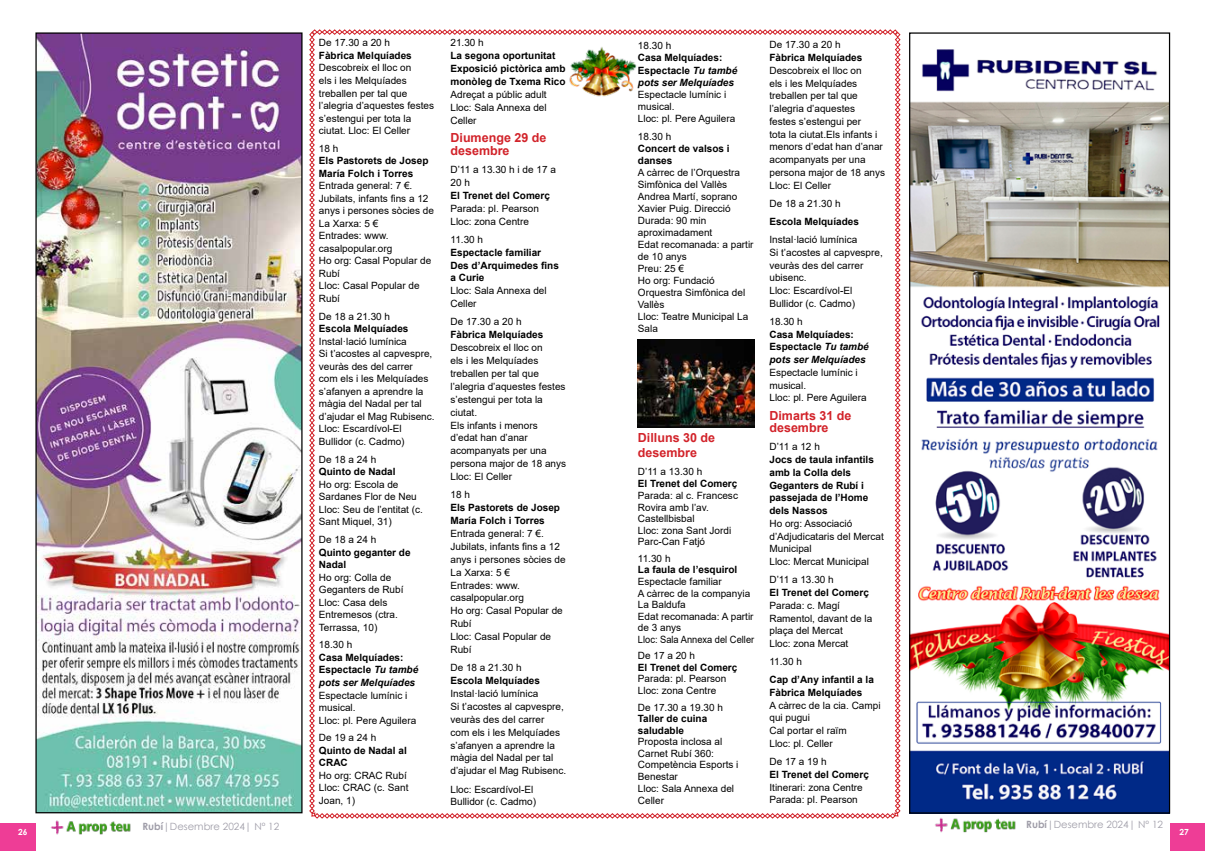
<style>
.page{position:relative;width:1205px;height:851px;background:#fff}
.page>*{position:absolute;margin:0;border:0;box-sizing:border-box;transform-origin:0 0}
.t1{font:700 12.5px/12.9px "Arial";color:#d2232a}
.t2{font:10px/12.5px "Arial";color:#000}
.t3{font:700 10px/12.5px "Arial";color:#000}
.t4{font:10px "Century Gothic";color:#a09ea9}
.t5{font:700 8.38px "Century Gothic";color:#fff}
.s1{font-style:italic}
.s2{font-weight:700}
</style>
<div class="page">
<div style="left:0;top:822px;width:35px;height:28px;background:#ee3d96"></div>
<div style="left:1170px;top:822px;width:35px;height:28px;background:#ee3d96"></div>
<img style="left:50px;top:820px;width:81px;height:15px">
<img style="left:932px;top:813px;width:85px;height:20px">
<img style="left:911px;top:49px;width:257px;height:762px">
<div style="left:909px;top:32px;width:261px;height:781px;border:1px solid #000"></div>
<svg style="left:309px;top:29px;width:591px;height:789px"></svg>
<img style="left:638px;top:339px;width:116px;height:88px">
<img style="left:568px;top:45px;width:70px;height:52px">
<img style="left:37px;top:34px;width:263px;height:777px">
<div style="left:35px;top:32px;width:267px;height:781px;border:1px solid #000"></div>
<p class="t2" style="left:319px;top:37px;width:73px">De 17.30 a 20 h</p>
<p class="t3" style="left:319px;top:49px;width:94px">Fàbrica Melquíades</p>
<p class="t2" style="left:319px;top:62px;width:117px">Descobreix el lloc on<br>els i les Melquíades treballen per tal que l’alegria d’aquestes festes s’estengui per tota la ciutat. Lloc: El Celler</p>
<p class="t2" style="left:319px;top:142px;width:21px">18 h</p>
<p class="t3" style="left:319px;top:155px;width:111px">Els Pastorets de Josep<br>María Folch i Torres</p>
<p class="t2" style="left:319px;top:179px;width:117px">Entrada general: 7 €.<br>Jubilats, infants fins a 12 anys i persones sòcies de<br>La Xarxa: 5 €<br>Entrades: www. casalpopular.org<br>Ho org: Casal Popular de<br>Rubí<br>Lloc: Casal Popular de<br>Rubí</p>
<p class="t2" style="left:319px;top:310px;width:73px">De 18 a 21.30 h</p>
<p class="t3" style="left:319px;top:322px;width:91px">Escola Melquíades</p>
<p class="t2" style="left:319px;top:335px;width:117px">Instal·lació lumínica<br>Si t’acostes al capvespre, veuràs des del carrer<br>com els i les Melquíades s’afanyen a aprendre la màgia del Nadal per tal d’ajudar el Mag Rubisenc.<br>Lloc: Escardívol-El<br>Bullidor (c. Cadmo)</p>
<p class="t2" style="left:319px;top:453px;width:59px">De 18 a 24 h</p>
<p class="t3" style="left:319px;top:465px;width:78px">Quinto de Nadal</p>
<p class="t2" style="left:319px;top:478px;width:105px">Ho org: Escola de<br>Sardanes Flor de Neu<br>Lloc: Seu de l’entitat (c.<br>Sant Miquel, 31)</p>
<p class="t2" style="left:319px;top:533px;width:59px">De 18 a 24 h</p>
<p class="t3" style="left:319px;top:546px;width:93px">Quinto geganter de<br>Nadal</p>
<p class="t2" style="left:319px;top:570px;width:86px">Ho org: Colla de<br>Geganters de Rubí<br>Lloc: Casa dels<br>Entremesos (ctra.<br>Terrassa, 10)</p>
<p class="t2" style="left:319px;top:638px;width:35px">18.30 h</p>
<p class="t3" style="left:319px;top:651px;width:101px">Casa Melquíades:<br>Espectacle <span class="s1">Tu també pots ser Melquíades</span></p>
<p class="t2" style="left:319px;top:688px;width:99px">Espectacle lumínic i musical.<br>Lloc: pl. Pere Aguilera</p>
<p class="t2" style="left:319px;top:731px;width:59px">De 19 a 24 h</p>
<p class="t3" style="left:319px;top:744px;width:89px">Quinto de Nadal al<br>CRAC</p>
<p class="t2" style="left:319px;top:769px;width:91px">Ho org: CRAC Rubí<br>Lloc: CRAC (c. Sant<br>Joan, 1)</p>
<p class="t2" style="left:450px;top:37px;width:35px">21.30 h</p>
<p class="t3" style="left:450px;top:49px;width:117px;line-height:12.9px">La segona oportunitat<br>Exposició pictòrica amb monòleg de Txema Rico</p>
<p class="t2" style="left:450px;top:88px;width:98px;line-height:12.9px;text-align:justify">Adreçat a públic adult Lloc: Sala Annexa del Celler</p>
<p class="t1" style="left:450px;top:131px;width:97px">Diumenge 29 de desembre</p>
<p class="t2" style="left:450px;top:163px;width:107px;line-height:12.9px">D’11 a 13.30 h i de 17 a<br>20 h</p>
<p class="t3" style="left:450px;top:189px;width:101px">El Trenet del Comerç</p>
<p class="t2" style="left:450px;top:202px;width:90px;line-height:12.9px">Parada: pl. Pearson<br>Lloc: zona Centre</p>
<p class="t2" style="left:450px;top:233px;width:34px">11.30 h</p>
<p class="t3" style="left:450px;top:246px;width:110px;line-height:12.9px">Espectacle familiar<br>Des d’Arquimedes fins a Curie</p>
<p class="t2" style="left:450px;top:284px;width:98px;line-height:12.9px">Lloc: Sala Annexa del<br>Celler</p>
<p class="t2" style="left:450px;top:315px;width:73px">De 17.30 a 20 h</p>
<p class="t3" style="left:450px;top:328px;width:94px">Fàbrica Melquíades</p>
<p class="t2" style="left:450px;top:341px;width:117px;line-height:12.9px">Descobreix el lloc on<br>els i les Melquíades treballen per tal que l’alegria d’aquestes festes s’estengui per tota la ciutat.<br>Els infants i menors d’edat han d’anar acompanyats per una persona major de 18 anys<br>Lloc: El Celler</p>
<p class="t2" style="left:450px;top:488px;width:21px">18 h</p>
<p class="t3" style="left:450px;top:501px;width:111px;line-height:12.9px">Els Pastorets de Josep<br>María Folch i Torres</p>
<p class="t2" style="left:450px;top:527px;width:117px;line-height:12.9px">Entrada general: 7 €.<br>Jubilats, infants fins a 12 anys i persones sòcies de<br>La Xarxa: 5 €<br>Entrades: www. casalpopular.org<br>Ho org: Casal Popular de<br>Rubí<br>Lloc: Casal Popular de<br>Rubí</p>
<p class="t2" style="left:450px;top:661px;width:73px">De 18 a 21.30 h</p>
<p class="t3" style="left:450px;top:674px;width:91px">Escola Melquíades</p>
<p class="t2" style="left:450px;top:686px;width:117px;line-height:12.9px">Instal·lació lumínica<br>Si t’acostes al capvespre, veuràs des del carrer<br>com els i les Melquíades s’afanyen a aprendre la màgia del Nadal per tal d’ajudar el Mag Rubisenc.</p>
<p class="t2" style="left:450px;top:782px;width:87px;line-height:12.9px">Lloc: Escardívol-El<br>Bullidor (c. Cadmo)</p>
<p class="t2" style="left:638px;top:39px;width:35px">18.30 h</p>
<p class="t3" style="left:638px;top:52px;width:101px">Casa Melquíades:<br>Espectacle <span class="s1">Tu també pots ser Melquíades</span></p>
<p class="t2" style="left:638px;top:89px;width:99px;line-height:12px">Espectacle lumínic i musical.<br>Lloc: pl. Pere Aguilera</p>
<p class="t2" style="left:638px;top:130px;width:35px">18.30 h</p>
<p class="t3" style="left:638px;top:142px;width:93px;line-height:12px">Concert de valsos i danses</p>
<p class="t2" style="left:638px;top:166px;width:117px;line-height:12px">A càrrec de l’Orquestra<br>Simfònica del Vallès<br>Andrea Martí, soprano<br>Xavier Puig. Direcció<br>Durada: 90 min aproximadament<br>Edat recomanada: a partir de 10 anys<br>Preu: 25 €<br>Ho org: Fundació<br>Orquestra Simfònica del<br>Vallès<br>Lloc: Teatre Municipal La<br>Sala</p>
<p class="t1" style="left:638px;top:430px;width:79px;line-height:15px">Dilluns 30 de desembre</p>
<p class="t2" style="left:638px;top:464px;width:66px">D’11 a 13.30 h</p>
<p class="t3" style="left:638px;top:477px;width:101px">El Trenet del Comerç</p>
<p class="t2" style="left:638px;top:489px;width:102px;line-height:11.6px">Parada: al c. Francesc<br>Rovira amb l’av.<br>Castellbisbal<br>Lloc: zona Sant Jordi<br>Parc-Can Fatjó</p>
<p class="t2" style="left:638px;top:552px;width:34px">11.30 h</p>
<p class="t3" style="left:638px;top:563px;width:101px">La faula de l’esquirol</p>
<p class="t2" style="left:638px;top:575px;width:118px;line-height:11.5px">Espectacle familiar<br>A càrrec de la companyia<br>La Baldufa<br>Edat recomanada: A partir de 3 anys<br>Lloc: Sala Annexa del Celler</p>
<p class="t2" style="left:638px;top:649px;width:59px">De 17 a 20 h</p>
<p class="t3" style="left:638px;top:661px;width:101px">El Trenet del Comerç</p>
<p class="t2" style="left:638px;top:673px;width:90px;line-height:11.5px">Parada: pl. Pearson<br>Lloc: zona Centre</p>
<p class="t2" style="left:638px;top:700px;width:87px">De 17.30 a 19.30 h</p>
<p class="t3" style="left:638px;top:713px;width:71px;line-height:11.5px">Taller de cuina saludable</p>
<p class="t2" style="left:638px;top:735px;width:102px;line-height:11.8px">Proposta inclosa al<br>Carnet Rubí 360:<br>Competència Esports i<br>Benestar<br>Lloc: Sala Annexa del<br>Celler</p>
<p class="t2" style="left:769px;top:39px;width:73px">De 17.30 a 20 h</p>
<p class="t3" style="left:769px;top:51px;width:94px">Fàbrica Melquíades</p>
<p class="t2" style="left:769px;top:64px;width:117px">Descobreix el lloc on<br>els i les Melquíades treballen per tal que l’alegria d’aquestes<br>festes s’estengui per<br>tota la ciutat.Els infants i menors d’edat han d’anar acompanyats per una persona major de 18 anys<br>Lloc: El Celler</p>
<p class="t2" style="left:769px;top:197px;width:73px">De 18 a 21.30 h</p>
<p class="t3" style="left:769px;top:215px;width:91px">Escola Melquíades</p>
<p class="t2" style="left:769px;top:233px;width:115px">Instal·lació lumínica<br>Si t’acostes al capvespre, veuràs des del carrer ubisenc.<br>Lloc: Escardívol-El<br>Bullidor (c. Cadmo)</p>
<p class="t2" style="left:769px;top:315px;width:35px">18.30 h</p>
<p class="t3" style="left:769px;top:328px;width:101px">Casa Melquíades:<br>Espectacle <span class="s1">Tu també pots ser Melquíades</span></p>
<p class="t2" style="left:769px;top:366px;width:99px">Espectacle lumínic i musical.<br>Lloc: pl. Pere Aguilera</p>
<p class="t1" style="left:769px;top:409px;width:83px">Dimarts 31 de desembre</p>
<p class="t2" style="left:769px;top:440px;width:52px">D’11 a 12 h</p>
<p class="t3" style="left:769px;top:453px;width:106px">Jocs de taula infantils amb la Colla dels<br>Geganters de Rubí i passejada de l’Home dels Nassos</p>
<p class="t2" style="left:769px;top:517px;width:116px">Ho org: Associació d’Adjudicataris del Mercat<br>Municipal<br>Lloc: Mercat Municipal</p>
<p class="t2" style="left:769px;top:573px;width:66px">D’11 a 13.30 h</p>
<p class="t3" style="left:769px;top:586px;width:101px">El Trenet del Comerç</p>
<p class="t2" style="left:769px;top:598px;width:104px">Parada: c. Magí<br>Ramentol, davant de la plaça del Mercat<br>Lloc: zona Mercat</p>
<p class="t2" style="left:769px;top:655px;width:34px">11.30 h</p>
<p class="t3" style="left:769px;top:673px;width:106px">Cap d’Any infantil a la<br>Fàbrica Melquíades</p>
<p class="t2" style="left:769px;top:698px;width:113px">A càrrec de la cia. Campi qui pugui<br>Cal portar el raïm<br>Lloc: pl. Celler</p>
<p class="t2" style="left:769px;top:755px;width:59px">De 17 a 19 h</p>
<p class="t3" style="left:769px;top:768px;width:101px">El Trenet del Comerç</p>
<p class="t2" style="left:769px;top:780px;width:95px">Itinerari: zona Centre<br>Parada: pl. Pearson</p>
<p class="t4" style="left:1026px;top:817px;width:138px"><span class="s2">Rubí</span>|Desembre 2024| Nº 12</p>
<p class="t4" style="left:142px;top:819px;width:138px"><span class="s2">Rubí</span>|Desembre 2024| Nº 12</p>
<p class="t5" style="left:18px;top:825px;width:11px">26</p>
<p class="t5" style="left:1179px;top:825px;width:11px">27</p>
</div>
